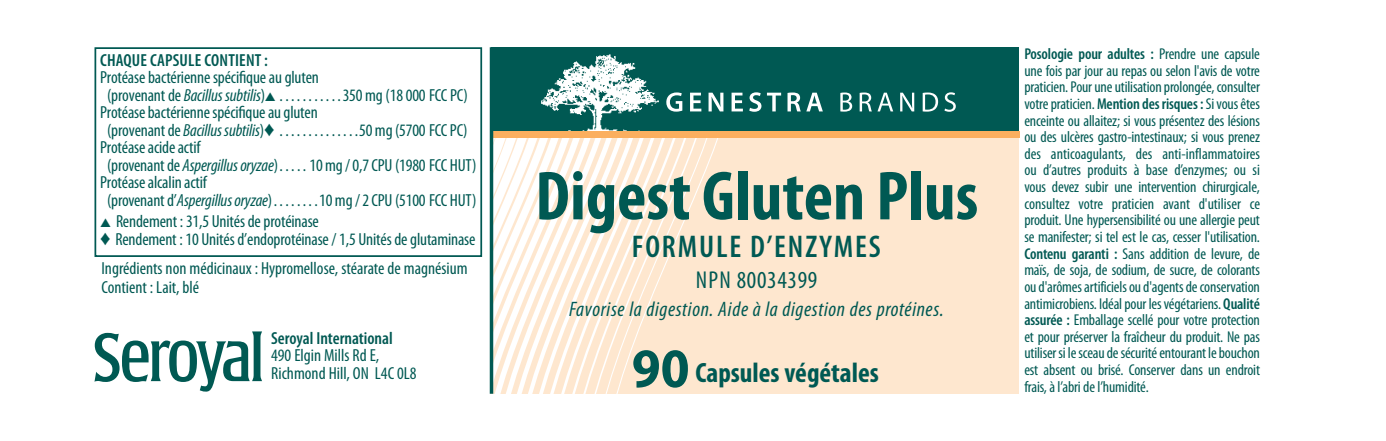
<style>
.page{position:relative;width:1386px;height:441px;background:#fff}
.page>*{position:absolute;margin:0;border:0;box-sizing:border-box;transform-origin:0 0}
.t1{font:700 condensed 70px "Myriad Pro";color:#005953}
.t2{font:600 condensed 31.5px "Myriad Pro";letter-spacing:.06em;color:#005953}
.t3{font:700 condensed 28px "Myriad Pro";color:#005953}
.t4{font:condensed 24.5px "Myriad Pro";letter-spacing:.03em;color:#005953}
.t5{font:italic condensed 21px "Myriad Pro";letter-spacing:.03em;color:#005953}
.t6{font:condensed 17.5px/17.5px "Myriad Pro";letter-spacing:-.01em;color:#005953}
.t7{font:600 condensed 17.5px "Myriad Pro";letter-spacing:.005em;color:#005953}
.t8{font:condensed 15.75px/16.8px "Myriad Pro";letter-spacing:-.01em;color:#005953;text-align:justify}
.s1{font-style:italic}
.s2{font-stretch:semi-condensed;font-size:56px}
.s3{font-weight:600}
</style>
<div class="page">
<div style="left:491px;top:99px;width:528px;height:295px;background:#fee7cf"></div>
<svg style="left:493px;top:138px;width:225px;height:256px"></svg>
<div style="left:492px;top:47px;width:527px;height:88px;background:#005953"></div>
<img style="left:540px;top:54px;width:120px;height:78px">
<svg style="left:666px;top:92px;width:16px;height:20px"></svg>
<svg style="left:690px;top:93px;width:11px;height:18px"></svg>
<svg style="left:709px;top:93px;width:14px;height:18px"></svg>
<svg style="left:732px;top:93px;width:11px;height:18px"></svg>
<svg style="left:749px;top:92px;width:12px;height:20px"></svg>
<svg style="left:767px;top:93px;width:14px;height:18px"></svg>
<svg style="left:788px;top:93px;width:35px;height:18px"></svg>
<svg style="left:840px;top:93px;width:12px;height:19px"></svg>
<svg style="left:860px;top:93px;width:12px;height:18px"></svg>
<svg style="left:878px;top:93px;width:15px;height:18px"></svg>
<svg style="left:900px;top:93px;width:14px;height:18px"></svg>
<svg style="left:923px;top:93px;width:15px;height:19px"></svg>
<svg style="left:944px;top:92px;width:12px;height:20px"></svg>
<svg style="left:95px;top:331px;width:167px;height:61px"></svg>
<div style="left:94px;top:47px;width:388px;height:210px;border:2px solid #005953"></div>
<div style="left:492px;top:132px;width:527px;height:6px;background:#fbaf5f"></div>
<hr style="left:490px;top:47px;width:3px;height:347px;background:#005953">
<p class="t7" style="left:100px;top:51px;width:169px">CHAQUE CAPSULE CONTIENT :</p>
<p class="t6" style="left:107px;top:69px;width:213px;text-indent:-7px">Protéase bactérienne spécifique au gluten (provenant de <span class="s1">Bacillus subtilis</span>)▲...........</p>
<p class="t6" style="left:343px;top:87px;width:127px">350 mg (18 000 FCC PC)</p>
<p class="t6" style="left:107px;top:104px;width:212px;text-indent:-7px">Protéase bactérienne spécifique au gluten (provenant de <span class="s1">Bacillus subtilis</span>)♦..............</p>
<p class="t6" style="left:359px;top:122px;width:110px">50 mg (5700 FCC PC)</p>
<p class="t6" style="left:107px;top:139px;width:175px;text-indent:-7px">Protéase acide actif<br>(provenant de <span class="s1">Aspergillus oryzae</span>)......</p>
<p class="t6" style="left:310px;top:157px;width:168px">10 mg / 0,7 CPU (1980 FCC HUT)</p>
<p class="t6" style="left:107px;top:174px;width:169px;text-indent:-7px">Protéase alcalin actif<br>(provenant d’<span class="s1">Aspergillus oryzae</span>)........</p>
<p class="t6" style="left:319px;top:192px;width:159px">10 mg / 2 CPU (5100 FCC HUT)</p>
<p class="t6" style="left:100px;top:213px;width:377px">▲ Rendement : 31,5 Unités de protéinase<br>♦ Rendement : 10 Unités d’endoprotéinase / 1,5 Unités de glutaminase</p>
<p class="t6" style="left:102px;top:259px;width:368px;line-height:19.2px">Ingrédients non médicinaux : Hypromellose, stéarate de magnésium<br>Contient : Lait, blé</p>
<p class="t7" style="left:271px;top:328px;width:123px">Seroyal International</p>
<p class="t6" style="left:271px;top:347px;width:147px">490 Elgin Mills Rd E,<br>Richmond Hill, ON L4C 0L8</p>
<h1 class="t1" style="left:535px;top:152px;width:445px">Digest Gluten Plus</h1>
<h2 class="t2" style="left:632px;top:229px;width:251px">FORMULE D’ENZYMES</h2>
<h3 class="t4" style="left:696px;top:266px;width:123px">NPN 80034399</h3>
<h3 class="t5" style="left:569px;top:297px;width:376px">Favorise la digestion. Aide à la digestion des protéines.</h3>
<h3 class="t3" style="left:632px;top:355px;width:249px"><span class="s2">90</span> Capsules végétales</h3>
<p class="t8" style="left:1024px;top:46px;width:237px"><span class="s3">Posologie pour adultes :</span> Prendre une capsule une fois par jour au repas ou selon l'avis de votre praticien. Pour une utilisation prolongée, consulter votre praticien. <span class="s3">Mention des risques :</span> Si vous êtes enceinte ou allaitez; si vous présentez des lésions ou des ulcères gastro-intestinaux; si vous prenez des anticoagulants, des anti-inflammatoires ou d’autres produits à base d’enzymes; ou si vous devez subir une intervention chirurgicale, consultez votre praticien avant d'utiliser ce produit. Une hypersensibilité ou une allergie peut se manifester; si tel est le cas, cesser l'utilisation.<br><span class="s3">Contenu garanti :</span> Sans addition de levure, de maïs, de soja, de sodium, de sucre, de colorants ou d'arômes artificiels ou d'agents de conservation antimicrobiens. Idéal pour les végétariens. <span class="s3">Qualité assurée :</span> Emballage scellé pour votre protection et pour préserver la fraîcheur du produit. Ne pas utiliser si le sceau de sécurité entourant le bouchon est absent ou brisé. Conserver dans un endroit frais, à l’abri de l’humidité.</p>
</div>
